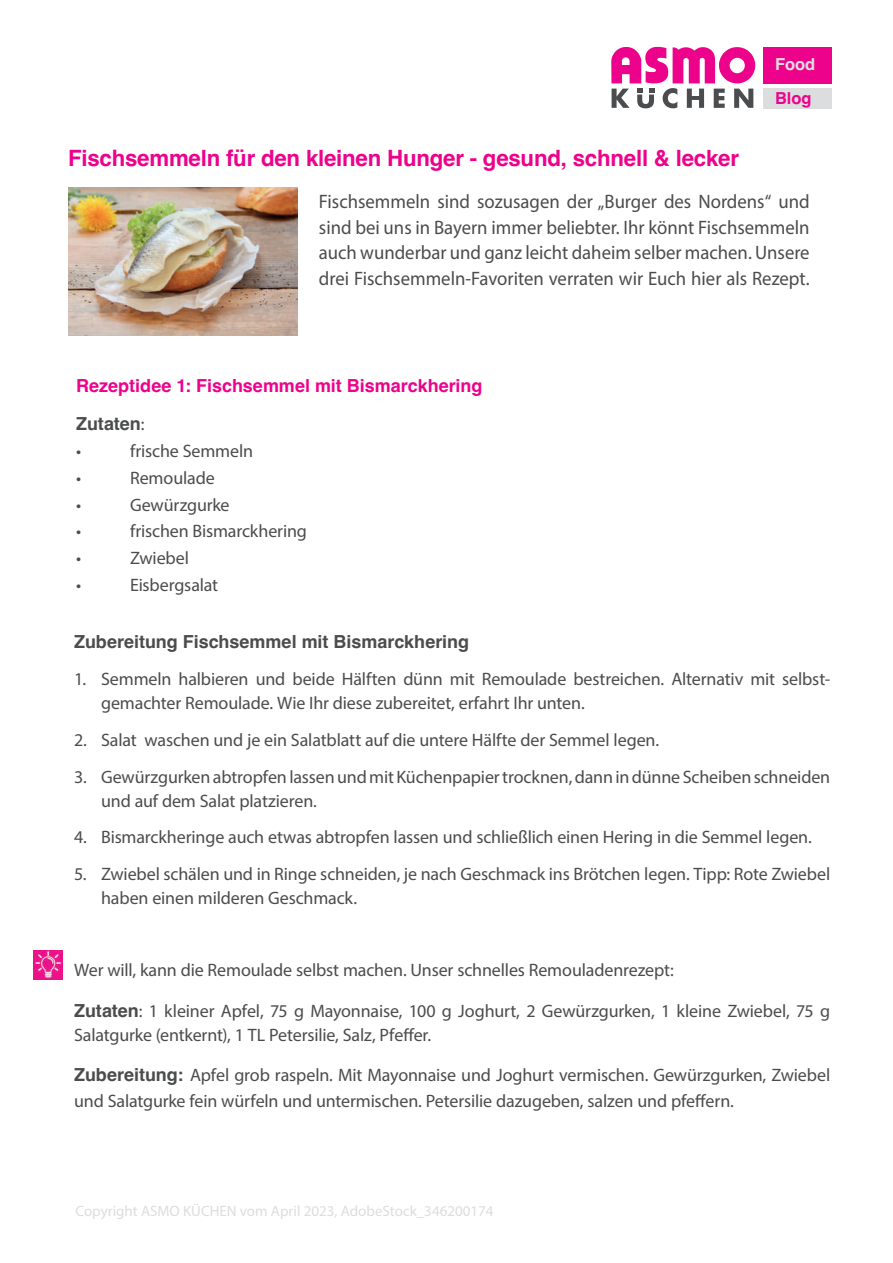
<style>
.page{position:relative;width:893px;height:1263px;background:#fff}
.page>*{position:absolute;margin:0;border:0;box-sizing:border-box;transform-origin:0 0}
.t1{font:700 22.5px "Helvetica";letter-spacing:-.01em;color:#ed028c}
.t2{font:19.5px/25.5px "Myriad Pro";color:#4b4c4d;text-align:justify;scale:.96 1}
.t3{font:18px/24px "Myriad Pro";letter-spacing:-.005em;color:#4b4c4d}
.t4{font:700 18px/38.4px "Helvetica";color:#ed028c}
.t5{font:700 18px "Helvetica";color:#4b4c4d}
.t6{font:700 16.5px "Helvetica";color:#dcdddf}
.t7{font:700 16.5px "Helvetica";color:#ed028c}
.t8{font:15px "Myriad Pro";color:#dcdddf}
.s1{color:#4b4c4d}
.s2{font-family:"Myriad Pro";font-weight:400;color:#4b4c4d}
.s3{font-family:"Helvetica";font-weight:700}
</style>
<div class="page">
<img style="left:68px;top:187px;width:230px;height:149px">
<svg style="left:611px;top:47px;width:144px;height:61px"></svg>
<div style="left:763px;top:47px;width:69px;height:36px;background:#ed028c"></div>
<div style="left:763px;top:88px;width:69px;height:20px;background:#dcdddf"></div>
<img style="left:33px;top:950px;width:30px;height:29px">
<p class="t1" style="left:68px;top:144px;width:672px">Fischsemmeln für den kleinen Hunger - gesund, schnell &amp; lecker</p>
<p class="t6" style="left:775px;top:53px;width:42px">Food</p>
<p class="t7" style="left:775px;top:87px;width:38px">Blog</p>
<p class="t2" style="left:319px;top:188px;width:513px">Fischsemmeln sind sozusagen der „Burger des Nordens“ und sind bei uns in Bayern immer beliebter. Ihr könnt Fischsemmeln auch wunderbar und ganz leicht daheim selber machen. Unsere drei Fischsemmeln-Favoriten verraten wir Euch hier als Rezept.</p>
<p class="t4" style="left:76px;top:368px;width:408px">Rezeptidee 1: Fischsemmel mit Bismarckhering<br><span class="s1">Zutaten</span><span class="s2">:</span></p>
<p class="t3" style="left:76px;top:439px;width:7px">•</p>
<p class="t3" style="left:130px;top:439px;width:125px">frische Semmeln</p>
<p class="t3" style="left:76px;top:466px;width:7px">•</p>
<p class="t3" style="left:130px;top:466px;width:86px">Remoulade</p>
<p class="t3" style="left:76px;top:492px;width:7px">•</p>
<p class="t3" style="left:130px;top:492px;width:101px">Gewürzgurke</p>
<p class="t3" style="left:76px;top:519px;width:7px">•</p>
<p class="t3" style="left:130px;top:519px;width:178px">frischen Bismarckhering</p>
<p class="t3" style="left:76px;top:546px;width:7px">•</p>
<p class="t3" style="left:130px;top:546px;width:60px">Zwiebel</p>
<p class="t3" style="left:76px;top:573px;width:7px">•</p>
<p class="t3" style="left:130px;top:573px;width:90px">Eisbergsalat</p>
<p class="t5" style="left:74px;top:631px;width:396px">Zubereitung Fischsemmel mit Bismarckhering</p>
<p class="t3" style="left:101px;top:667px;width:731px;text-indent:-27px">1. Semmeln halbieren und beide Hälften dünn mit Remoulade bestreichen. Alternativ mit selbst&shy;gemachter Remoulade. Wie Ihr diese zubereitet, erfahrt Ihr unten.</p>
<p class="t3" style="left:74px;top:727px;width:587px">2. Salat waschen und je ein Salatblatt auf die untere Hälfte der Semmel legen.</p>
<p class="t3" style="left:101px;top:764px;width:731px;text-indent:-27px">3. Gewürzgurken abtropfen lassen und mit Küchenpapier trocknen, dann in dünne Scheiben schneiden und auf dem Salat platzieren.</p>
<p class="t3" style="left:74px;top:825px;width:739px">4. Bismarckheringe auch etwas abtropfen lassen und schließlich einen Hering in die Semmel legen.</p>
<p class="t3" style="left:101px;top:862px;width:731px;text-indent:-27px">5. Zwiebel schälen und in Ringe schneiden, je nach Geschmack ins Brötchen legen. Tipp: Rote Zwiebel haben einen milderen Geschmack.</p>
<p class="t3" style="left:74px;top:958px;width:601px">Wer will, kann die Remoulade selbst machen. Unser schnelles Remouladenrezept:</p>
<p class="t3" style="left:74px;top:998px;width:757px"><span class="s3">Zutaten</span>: 1 kleiner Apfel, 75 g Mayonnaise, 100 g Joghurt, 2 Gewürzgurken, 1 kleine Zwiebel, 75 g<br>Salatgurke (entkernt), 1 TL Petersilie, Salz, Pfeffer.</p>
<p class="t3" style="left:74px;top:1062px;width:758px;line-height:25.5px"><span class="s3">Zubereitung:</span> Apfel grob raspeln. Mit Mayonnaise und Joghurt vermischen. Gewürzgurken, Zwiebel und Salatgurke fein würfeln und untermischen. Petersilie dazugeben, salzen und pfeffern.</p>
<p class="t8" style="left:75px;top:1201px;width:420px">Copyright ASMO KÜCHEN vom April 2023, AdobeStock_346200174</p>
</div>
